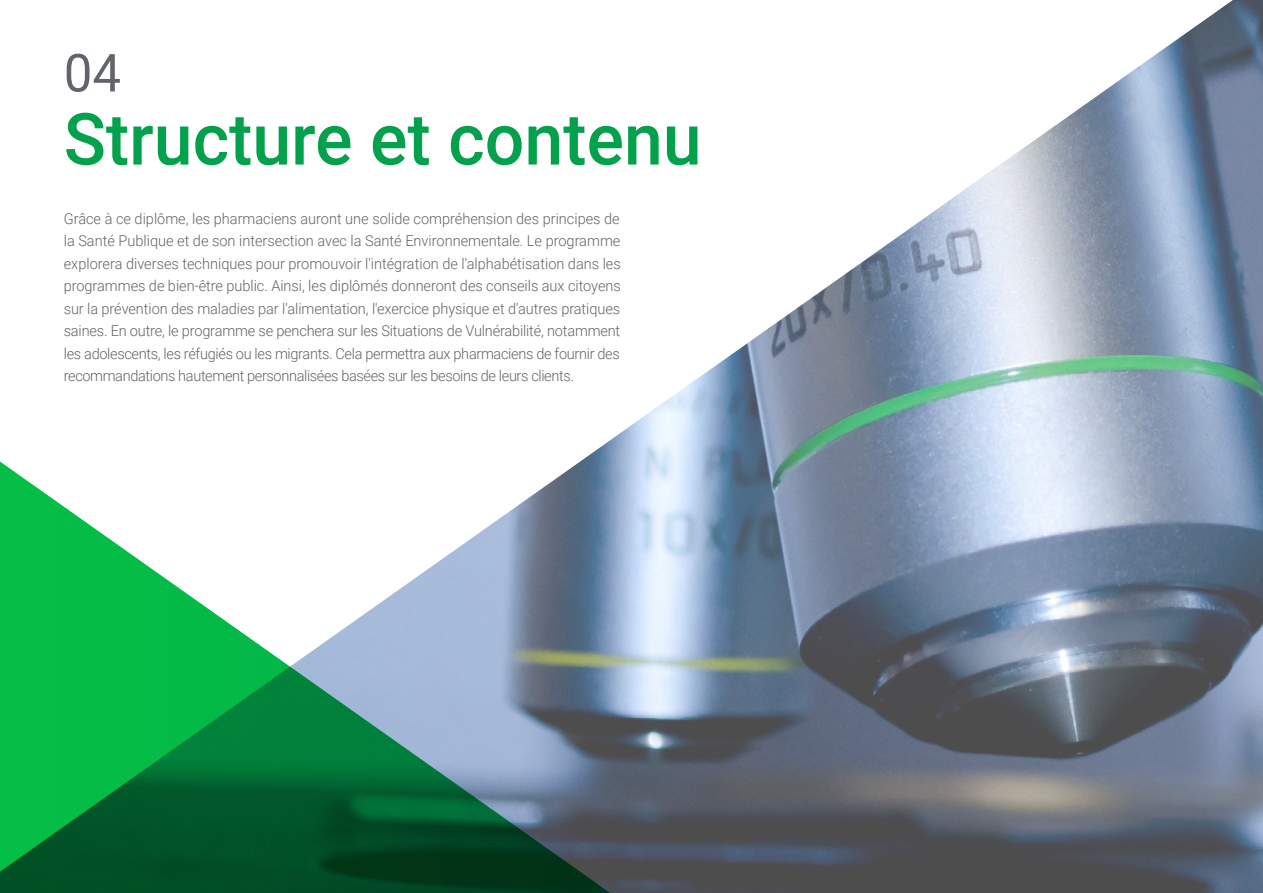
<style>
.page{position:relative;width:1263px;height:893px;background:#fff}
.page>*{position:absolute;margin:0;border:0;box-sizing:border-box;transform-origin:0 0}
.t1{font:500 72px "Roboto";color:#04a14d}
.t2{font:52.5px "Roboto";color:#61646a}
.t3{font:300 15px/22.5px "Roboto";letter-spacing:-.025em;color:#61646a;text-align:justify}
</style>
<div class="page">
<img style="left:602px;top:0;width:661px;height:893px">
<svg style="left:0;top:446px;width:640px;height:447px"></svg>
<h2 class="t2" style="left:64px;top:36px;width:59px">04</h2>
<h1 class="t1" style="left:64px;top:89px;width:639px">Structure et contenu</h1>
<p class="t3" style="left:64px;top:207px;width:559px">Grâce à ce diplôme, les pharmaciens auront une solide compréhension des principes de la Santé Publique et de son intersection avec la Santé Environnementale. Le programme explorera diverses techniques pour promouvoir l'intégration de l'alphabétisation dans les programmes de bien-être public. Ainsi, les diplômés donneront des conseils aux citoyens sur la prévention des maladies par l'alimentation, l'exercice physique et d'autres pratiques saines. En outre, le programme se penchera sur les Situations de Vulnérabilité, notamment les adolescents, les réfugiés ou les migrants. Cela permettra aux pharmaciens de fournir des recommandations hautement personnalisées basées sur les besoins de leurs clients.</p>
</div>
